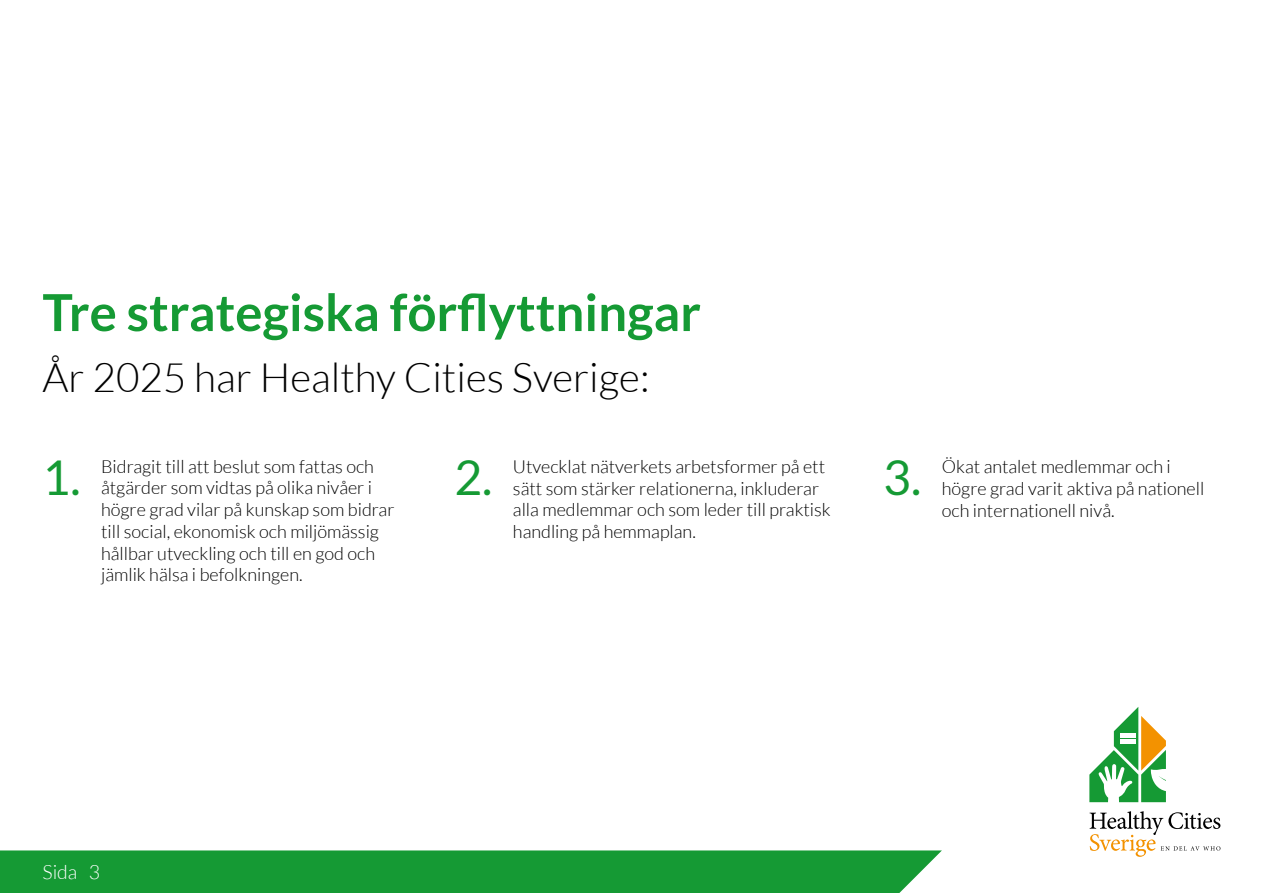
<style>
.page{position:relative;width:1263px;height:893px;background:#fff}
.page>*{position:absolute;margin:0;border:0;box-sizing:border-box;transform-origin:0 0}
.Rubrik{font:700 51px "Lato";color:#159a34}
.Rubrik-2{font:48px "Lato";color:#159a34}
.Mindre_Rubrik{font:300 40.5px "Lato";color:#000}
.t1{font:300 19.5px "Lato";color:#fff}
.Bröd{font:300 18px/21.8px "Lato";color:#000}
</style>
<div class="page">
<div style="left:0;top:850px;width:942px;height:43px;background:#159a34"></div>
<svg style="left:1090px;top:811px;width:130px;height:46px"></svg>
<svg style="left:1089px;top:707px;width:77px;height:95px"></svg>
<p class="Rubrik" style="left:43px;top:283px;width:660px">Tre strategiska förflyttningar</p>
<p class="Mindre_Rubrik" style="left:43px;top:356px;width:609px">År 2025 har Healthy Cities Sverige:</p>
<p class="Bröd" style="left:101px;top:455px;width:295px">Bidragit till att beslut som fattas och åtgärder som vidtas på olika nivåer i högre grad vilar på kunskap som bidrar till social, ekonomisk och miljömässig hållbar utveckling och till en god och jämlik hälsa i befolkningen.</p>
<p class="Bröd" style="left:513px;top:456px;width:319px">Utvecklat nätverkets arbetsformer på ett sätt som stärker relationerna, inkluderar alla medlemmar och som leder till praktisk handling på hemmaplan.</p>
<p class="Bröd" style="left:942px;top:456px;width:264px">Ökat antalet medlemmar och i högre grad varit aktiva på nationell och internationell nivå.</p>
<p class="Rubrik-2" style="left:43px;top:451px;width:40px">1.</p>
<p class="Rubrik-2" style="left:454px;top:451px;width:40px">2.</p>
<p class="Rubrik-2" style="left:883px;top:451px;width:40px">3.</p>
<p class="t1" style="left:43px;top:861px;width:59px">Sida 3</p>
</div>
